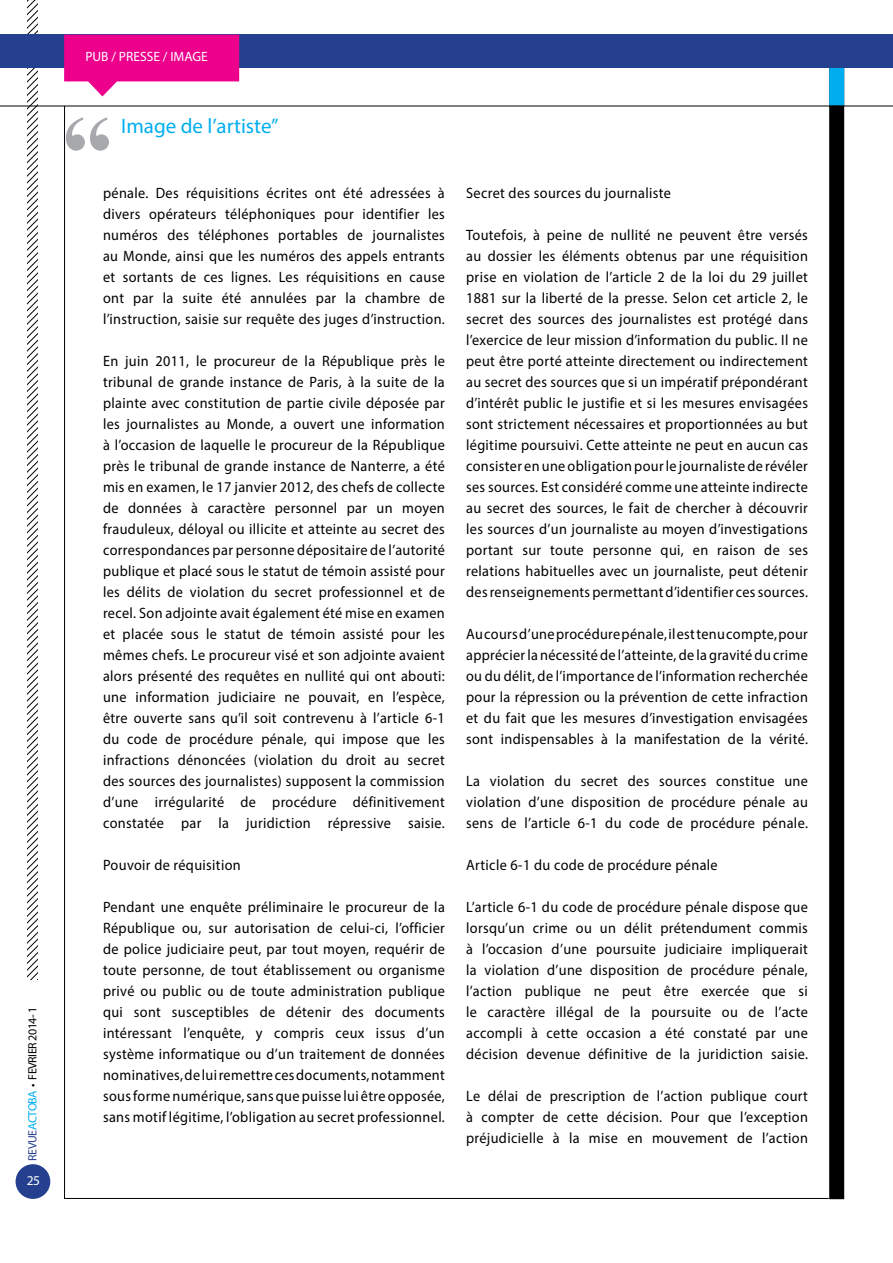
<style>
.page{position:relative;width:893px;height:1263px;background:#fff}
.page>*{position:absolute;margin:0;border:0;box-sizing:border-box;transform-origin:0 0}
.t1{font:700 102.6px "Times New Roman";color:#a7a9ac}
.t2{font:21px "Myriad Pro";color:#00aeef}
.t3{font:15px/21px "Myriad Pro";letter-spacing:.025em;color:#000;text-align:justify;scale:.95 1}
.t4{font:13.5px "Myriad Pro";color:#fff}
.t5{font:12px "Myriad Pro";letter-spacing:-.04em;color:#000}
.s1{color:#25408f}
.s2{color:#00aeef}
</style>
<div class="page">
<svg style="left:28px;top:0;width:9px;height:979px"></svg>
<div style="left:16px;top:1164px;width:34px;height:35px;background:#25408f;border-radius:50%"></div>
<div style="left:829px;top:40px;width:15px;height:1159px;background:#000"></div>
<div style="left:829px;top:65px;width:15px;height:41px;background:#00aeef"></div>
<div style="left:0;top:35px;width:893px;height:33px;background:#25408f"></div>
<hr style="left:0;top:106px;width:893px;height:1px;background:#000">
<svg style="left:64px;top:35px;width:175px;height:61px"></svg>
<p class="t5" style="left:25px;top:1160px;width:155px;rotate:-90deg"><span class="s1">REVUE</span><span class="s2">ACTOBA</span> • FEVRIER 2014- 1</p>
<p class="t4" style="left:27px;top:1172px;width:15px">25</p>
<p class="t4" style="left:85px;top:48px;width:124px">PUB / PRESSE / IMAGE</p>
<h1 class="t1" style="left:62px;top:81px;width:53px">“</h1>
<h2 class="t2" style="left:121px;top:113px;width:159px">Image de l’artiste”</h2>
<p class="t3" style="left:103px;top:183px;width:361px">pénale. Des réquisitions écrites ont été adressées à divers opérateurs téléphoniques pour identifier les numéros des téléphones portables de journalistes au Monde, ainsi que les numéros des appels entrants et sortants de ces lignes. Les réquisitions en cause ont par la suite été annulées par la chambre de l’instruction, saisie sur requête des juges d’instruction.</p>
<p class="t3" style="left:103px;top:351px;width:361px">En juin 2011, le procureur de la République près le tribunal de grande instance de Paris, à la suite de la plainte avec constitution de partie civile déposée par les journalistes au Monde, a ouvert une information à l’occasion de laquelle le procureur de la République près le tribunal de grande instance de Nanterre, a été mis en examen, le 17 janvier 2012, des chefs de collecte de données à caractère personnel par un moyen frauduleux, déloyal ou illicite et atteinte au secret des correspondances par personne dépositaire de l’autorité publique et placé sous le statut de témoin assisté pour les délits de violation du secret professionnel et de recel. Son adjointe avait également été mise en examen et placée sous le statut de témoin assisté pour les mêmes chefs. Le procureur visé et son adjointe avaient alors présenté des requêtes en nullité qui ont abouti: une information judiciaire ne pouvait, en l’espèce, être ouverte sans qu’il soit contrevenu à l’article 6-1 du code de procédure pénale, qui impose que les infractions dénoncées (violation du droit au secret des sources des journalistes) supposent la commission d’une irrégularité de procédure définitivement constatée par la juridiction répressive saisie.</p>
<p class="t3" style="left:103px;top:855px;width:147px">Pouvoir de réquisition</p>
<p class="t3" style="left:103px;top:897px;width:361px">Pendant une enquête préliminaire le procureur de la République ou, sur autorisation de celui-ci, l’officier de police judiciaire peut, par tout moyen, requérir de toute personne, de tout établissement ou organisme privé ou public ou de toute administration publique qui sont susceptibles de détenir des documents intéressant l’enquête, y compris ceux issus d’un système informatique ou d’un traitement de données nominatives, de lui remettre ces documents, notamment sous forme numérique, sans que puisse lui être opposée, sans motif légitime, l’obligation au secret professionnel.</p>
<p class="t3" style="left:466px;top:183px;width:217px">Secret des sources du journaliste</p>
<p class="t3" style="left:466px;top:225px;width:361px">Toutefois, à peine de nullité ne peuvent être versés au dossier les éléments obtenus par une réquisition prise en violation de l’article 2 de la loi du 29 juillet 1881 sur la liberté de la presse. Selon cet article 2, le secret des sources des journalistes est protégé dans l’exercice de leur mission d’information du public. Il ne peut être porté atteinte directement ou indirectement au secret des sources que si un impératif prépondérant d’intérêt public le justifie et si les mesures envisagées sont strictement nécessaires et proportionnées au but légitime poursuivi. Cette atteinte ne peut en aucun cas consister en une obligation pour le journaliste de révéler ses sources. Est considéré comme une atteinte indirecte au secret des sources, le fait de chercher à découvrir les sources d’un journaliste au moyen d’investigations portant sur toute personne qui, en raison de ses relations habituelles avec un journaliste, peut détenir des renseignements permettant d’identifier ces sources.</p>
<p class="t3" style="left:466px;top:624px;width:361px">Au cours d’une procédure pénale, il est tenu compte, pour apprécier la nécessité de l’atteinte, de la gravité du crime ou du délit, de l’importance de l’information recherchée pour la répression ou la prévention de cette infraction et du fait que les mesures d’investigation envisagées sont indispensables à la manifestation de la vérité.</p>
<p class="t3" style="left:466px;top:771px;width:361px">La violation du secret des sources constitue une violation d’une disposition de procédure pénale au sens de l’article 6-1 du code de procédure pénale.</p>
<p class="t3" style="left:466px;top:855px;width:266px">Article 6-1 du code de procédure pénale</p>
<p class="t3" style="left:466px;top:897px;width:361px">L’article 6-1 du code de procédure pénale dispose que lorsqu’un crime ou un délit prétendument commis à l’occasion d’une poursuite judiciaire impliquerait la violation d’une disposition de procédure pénale, l’action publique ne peut être exercée que si le caractère illégal de la poursuite ou de l’acte accompli à cette occasion a été constaté par une décision devenue définitive de la juridiction saisie.</p>
<p class="t3" style="left:466px;top:1086px;width:361px">Le délai de prescription de l’action publique court à compter de cette décision. Pour que l’exception préjudicielle à la mise en mouvement de l’action</p>
</div>
